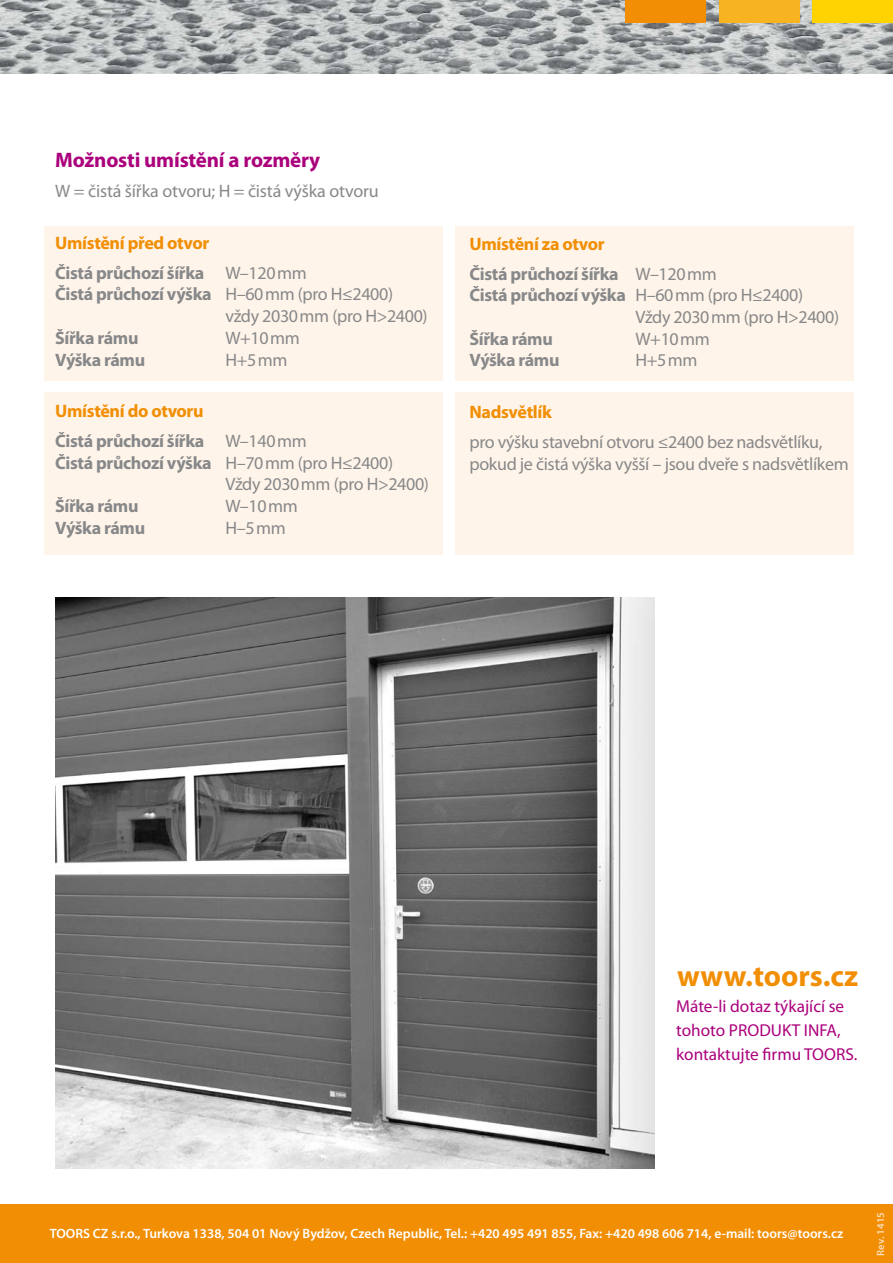
<style>
.page{position:relative;width:893px;height:1263px;background:#fff}
.page>*{position:absolute;margin:0;border:0;box-sizing:border-box;transform-origin:0 0}
.t1{font:700 30px "Myriad Pro";color:#f18e03}
.t2{font:700 21px "Myriad Pro";letter-spacing:-.01em;color:#ab007c}
.t3{font:18px/21.8px "Myriad Pro";letter-spacing:-.02em;color:#87888a}
.t4{font:700 18px/29.8px "Myriad Pro";letter-spacing:-.02em;color:#87888a}
.t5{font:700 18px "Myriad Pro";letter-spacing:-.02em;color:#f18e03}
.t6{font:17.25px/24px "Myriad Pro";color:#ab007c}
.t7{font:600 13.5px "Myriad Pro";color:#fff}
.t8{font:600 10.5px "Myriad Pro";color:#fddeba}
.s1{color:#f18e03}
.s2{font-weight:400}
.s3{font-weight:700}
</style>
<div class="page">
<div style="left:44px;top:393px;width:399px;height:162px;background:#fff4e9"></div>
<div style="left:44px;top:226px;width:399px;height:155px;background:#fff4e9"></div>
<div style="left:455px;top:226px;width:399px;height:155px;background:#fff4e9"></div>
<div style="left:455px;top:393px;width:399px;height:162px;background:#fff4e9"></div>
<div style="left:0;top:1204px;width:893px;height:59px;background:#f18e03"></div>
<img style="left:0;top:0;width:893px;height:74px">
<div style="left:813px;top:0;width:80px;height:22px;background:#ffd300"></div>
<div style="left:719px;top:0;width:80px;height:22px;background:#f8b323"></div>
<div style="left:626px;top:0;width:80px;height:22px;background:#f18e03"></div>
<img style="left:55px;top:597px;width:600px;height:571px">
<p class="t2" style="left:55px;top:147px;width:266px">Možnosti umístění a rozměry</p>
<p class="t3" style="left:55px;top:180px;width:325px">W = čistá šířka otvoru; H = čistá výška otvoru</p>
<p class="t4" style="left:55px;top:227px;width:253px"><span class="s1">Umístění před otvor<br></span>Čistá průchozí šířka <span class="s2">W–120mm</span></p>
<p class="t3" style="left:225px;top:283px;width:204px;text-indent:-170px"><span class="s3">Čistá průchozí výška</span> H–60mm (pro H≤2400) vždy 2030mm (pro H&gt;2400)</p>
<p class="t4" style="left:55px;top:322px;width:85px">Šířka rámu</p>
<p class="t3" style="left:225px;top:327px;width:76px">W+10mm</p>
<p class="t4" style="left:55px;top:344px;width:91px">Výška rámu</p>
<p class="t3" style="left:225px;top:348px;width:64px">H+5mm</p>
<p class="t4" style="left:55px;top:395px;width:253px"><span class="s1">Umístění do otvoru<br></span>Čistá průchozí šířka <span class="s2">W–140mm</span></p>
<p class="t3" style="left:225px;top:451px;width:205px;text-indent:-170px"><span class="s3">Čistá průchozí výška</span> H–70mm (pro H≤2400)<br>Vždy 2030mm (pro H&gt;2400)</p>
<p class="t4" style="left:55px;top:490px;width:85px">Šířka rámu</p>
<p class="t3" style="left:225px;top:495px;width:74px">W–10mm</p>
<p class="t4" style="left:55px;top:512px;width:91px">Výška rámu</p>
<p class="t3" style="left:225px;top:517px;width:62px">H–5mm</p>
<p class="t4" style="left:470px;top:228px;width:249px"><span class="s1">Umístění za otvor<br></span>Čistá průchozí šířka <span class="s2">W–120mm</span></p>
<p class="t3" style="left:635px;top:284px;width:205px;text-indent:-166px"><span class="s3">Čistá průchozí výška</span> H–60mm (pro H≤2400)<br>Vždy 2030mm (pro H&gt;2400)</p>
<p class="t4" style="left:470px;top:323px;width:85px">Šířka rámu</p>
<p class="t3" style="left:635px;top:328px;width:76px">W+10mm</p>
<p class="t4" style="left:470px;top:345px;width:91px">Výška rámu</p>
<p class="t3" style="left:635px;top:349px;width:64px">H+5mm</p>
<p class="t5" style="left:470px;top:400px;width:84px">Nadsvětlík</p>
<p class="t3" style="left:470px;top:431px;width:381px">pro výšku stavební otvoru ≤2400 bez nadsvětlíku, pokud je čistá výška vyšší – jsou dveře s nadsvětlíkem</p>
<h1 class="t1" style="left:677px;top:957px;width:182px">www.toors.cz</h1>
<p class="t6" style="left:676px;top:994px;width:183px">Máte-li dotaz týkající se tohoto PRODUKT INFA, kontaktujte firmu TOORS.</p>
<p class="t7" style="left:50px;top:1224px;width:795px">TOORS CZ s.r.o., Turkova 1338, 504 01 Nový Bydžov, Czech Republic, Tel.: +420 495 491 855, Fax: +420 498 606 714, e-mail: toors@toors.cz</p>
<p class="t8" style="left:874px;top:1255px;width:45px;rotate:-90deg">Rev. 1415</p>
</div>
